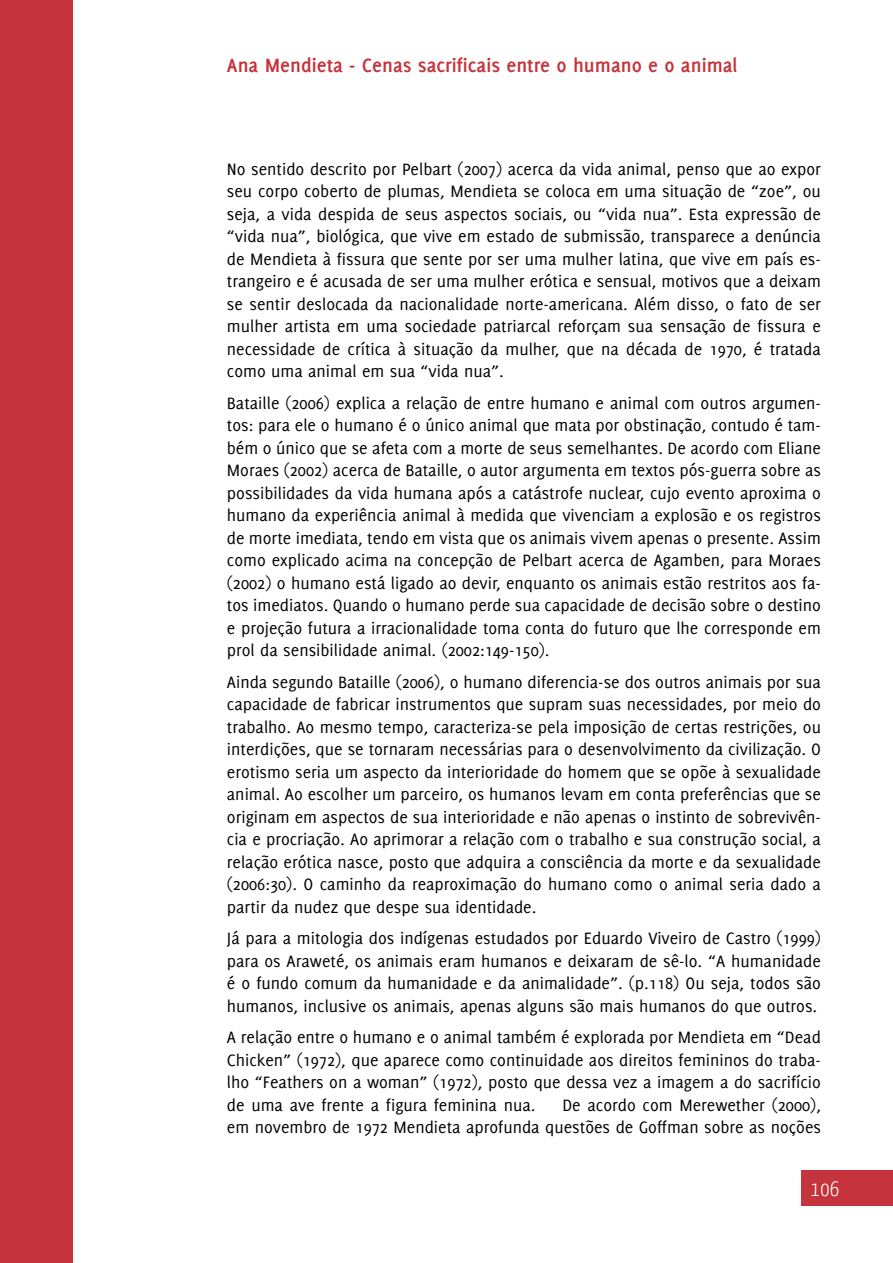
<style>
.page{position:relative;width:893px;height:1263px;background:#fff}
.page>*{position:absolute;margin:0;border:0;box-sizing:border-box;transform-origin:0 0}
.t1{font:700 21px "Delicious";color:#c5343c}
.t2{font:300 21px "Yanone Kaffeesatz";color:#fff}
.t3{font:18px/22.5px "Delicious";color:#000;text-align:justify}
</style>
<div class="page">
<div style="left:802px;top:1170px;width:91px;height:36px;background:#c5343c"></div>
<div style="left:0;top:0;width:72px;height:1263px;background:#c5343c"></div>
<p class="t1" style="left:227px;top:53px;width:512px">Ana Mendieta - Cenas sacrificais entre o humano e o animal</p>
<p class="t3" style="left:227px;top:157px;width:596px">No sentido descrito por Pelbart (2007) acerca da vida animal, penso que ao expor seu corpo coberto de plumas, Mendieta se coloca em uma situação de “zoe”, ou seja, a vida despida de seus aspectos sociais, ou “vida nua”. Esta expressão de “vida nua”, biológica, que vive em estado de submissão, transparece a denúncia de Mendieta à fissura que sente por ser uma mulher latina, que vive em país es&shy;trangeiro e é acusada de ser uma mulher erótica e sensual, motivos que a deixam se sentir deslocada da nacionalidade norte-americana. Além disso, o fato de ser mulher artista em uma sociedade patriarcal reforçam sua sensação de fissura e necessidade de crítica à situação da mulher, que na década de 1970, é tratada como uma animal em sua “vida nua”.</p>
<p class="t3" style="left:227px;top:391px;width:596px">Bataille (2006) explica a relação de entre humano e animal com outros argumen&shy;tos: para ele o humano é o único animal que mata por obstinação, contudo é tam&shy;bém o único que se afeta com a morte de seus semelhantes. De acordo com Eliane Moraes (2002) acerca de Bataille, o autor argumenta em textos pós-guerra sobre as possibilidades da vida humana após a catástrofe nuclear, cujo evento aproxima o humano da experiência animal à medida que vivenciam a explosão e os registros de morte imediata, tendo em vista que os animais vivem apenas o presente. Assim como explicado acima na concepção de Pelbart acerca de Agamben, para Moraes (2002) o humano está ligado ao devir, enquanto os animais estão restritos aos fa&shy;tos imediatos. Quando o humano perde sua capacidade de decisão sobre o destino e projeção futura a irracionalidade toma conta do futuro que lhe corresponde em prol da sensibilidade animal. (2002:149-150).</p>
<p class="t3" style="left:227px;top:670px;width:596px">Ainda segundo Bataille (2006), o humano diferencia-se dos outros animais por sua capacidade de fabricar instrumentos que supram suas necessidades, por meio do trabalho. Ao mesmo tempo, caracteriza-se pela imposição de certas restrições, ou interdições, que se tornaram necessárias para o desenvolvimento da civilização. O erotismo seria um aspecto da interioridade do homem que se opõe à sexualidade animal. Ao escolher um parceiro, os humanos levam em conta preferências que se originam em aspectos de sua interioridade e não apenas o instinto de sobrevivên&shy;cia e procriação. Ao aprimorar a relação com o trabalho e sua construção social, a relação erótica nasce, posto que adquira a consciência da morte e da sexualidade (2006:30). O caminho da reaproximação do humano como o animal seria dado a partir da nudez que despe sua identidade.</p>
<p class="t3" style="left:227px;top:927px;width:596px">Já para a mitologia dos indígenas estudados por Eduardo Viveiro de Castro (1999) para os Araweté, os animais eram humanos e deixaram de sê-lo. “A humanidade é o fundo comum da humanidade e da animalidade”. (p.118) Ou seja, todos são humanos, inclusive os animais, apenas alguns são mais humanos do que outros.</p>
<p class="t3" style="left:227px;top:1026px;width:596px">A relação entre o humano e o animal também é explorada por Mendieta em “Dead Chicken” (1972), que aparece como continuidade aos direitos femininos do traba&shy;lho “Feathers on a woman” (1972), posto que dessa vez a imagem a do sacrifício de uma ave frente a figura feminina nua.</p>
<p class="t3" style="left:227px;top:1093px;width:596px;text-align:right">De acordo com Merewether (2000),<br>em novembro de 1972 Mendieta aprofunda questões de Goffman sobre as noções</p>
<p class="t2" style="left:811px;top:1175px;width:30px">106</p>
</div>
